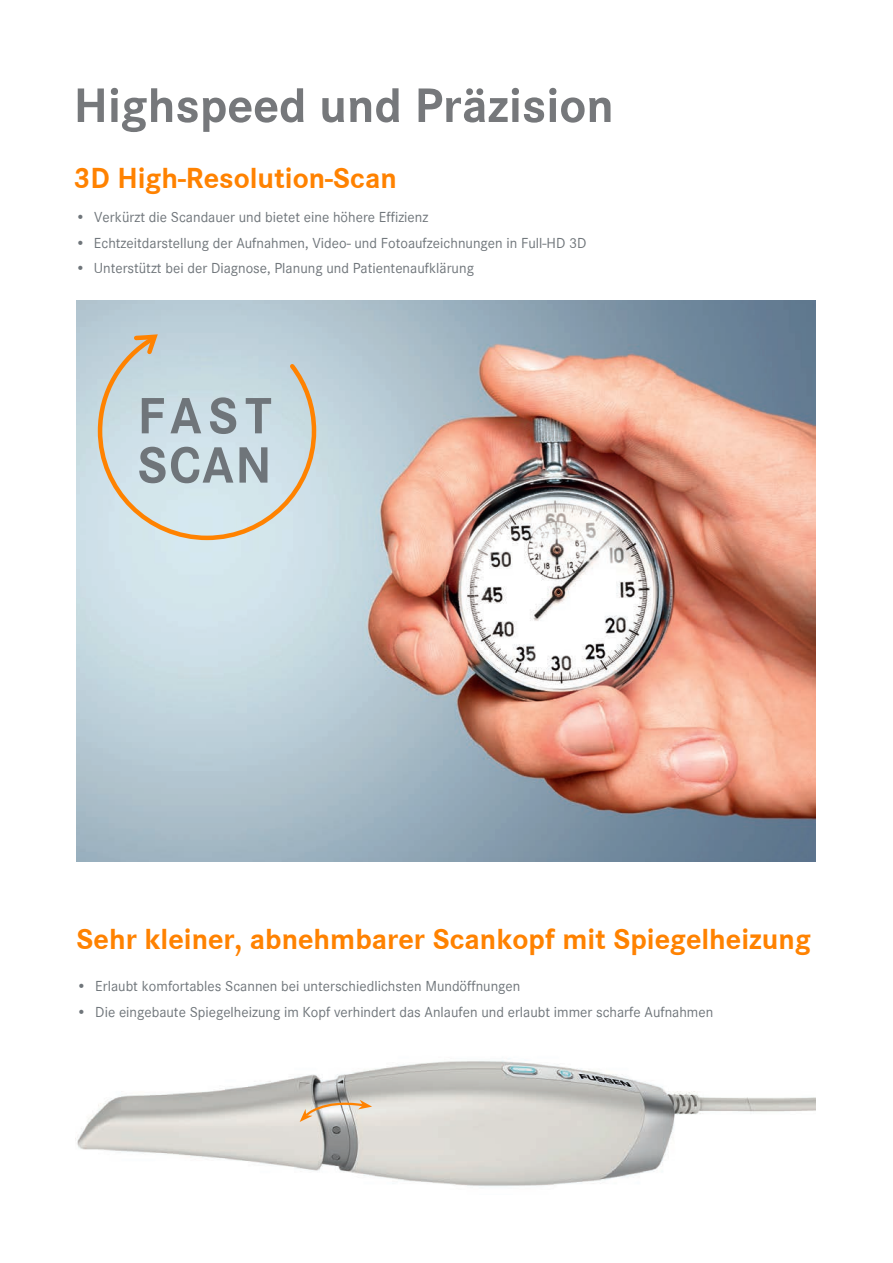
<style>
.page{position:relative;width:893px;height:1263px;background:#fff}
.page>*{position:absolute;margin:0;border:0;box-sizing:border-box;transform-origin:0 0}
.t1{font:52.95px/49.2px "Corporate S Bold";letter-spacing:.065em;color:#6f757a}
.t2{font:50.25px "Corporate S Bold";color:#76787b}
.t3{font:30px "Corporate S Bold";color:#ff8200}
.t4{font:15px "Corporate S Regular";color:#6f757a}
</style>
<div class="page">
<img style="left:75px;top:1058px;width:740px;height:129px">
<svg style="left:300px;top:1099px;width:72px;height:23px;background:#d6c5b1"></svg>
<img style="left:77px;top:300px;width:738px;height:561px">
<svg style="left:131px;top:332px;width:28px;height:1px"></svg>
<svg style="left:96px;top:333px;width:222px;height:209px;background:#cdd9d9"></svg>
<h2 class="t2" style="left:74px;top:76px;width:542px">Highspeed und Präzision</h2>
<h3 class="t3" style="left:73px;top:161px;width:325px">3D High-Resolution-Scan</h3>
<p class="t4" style="left:75px;top:209px;width:354px">• Verkürzt die Scandauer und bietet eine höhere Effizienz</p>
<p class="t4" style="left:75px;top:234px;width:513px">• Echtzeitdarstellung der Aufnahmen, Video- und Fotoaufzeichnungen in Full-HD 3D</p>
<p class="t4" style="left:75px;top:260px;width:400px">• Unterstützt bei der Diagnose, Planung und Patientenaufklärung</p>
<h1 class="t1" style="left:138px;top:392px;width:136px">FAST<br>SCAN</h1>
<h3 class="t3" style="left:77px;top:922px;width:736px">Sehr kleiner, abnehmbarer Scankopf mit Spiegelheizung</h3>
<p class="t4" style="left:77px;top:978px;width:445px">• Erlaubt komfortables Scannen bei unterschiedlichsten Mundöffnungen</p>
<p class="t4" style="left:77px;top:1003px;width:638px">• Die eingebaute Spiegelheizung im Kopf verhindert das Anlaufen und erlaubt immer scharfe Aufnahmen</p>
</div>
